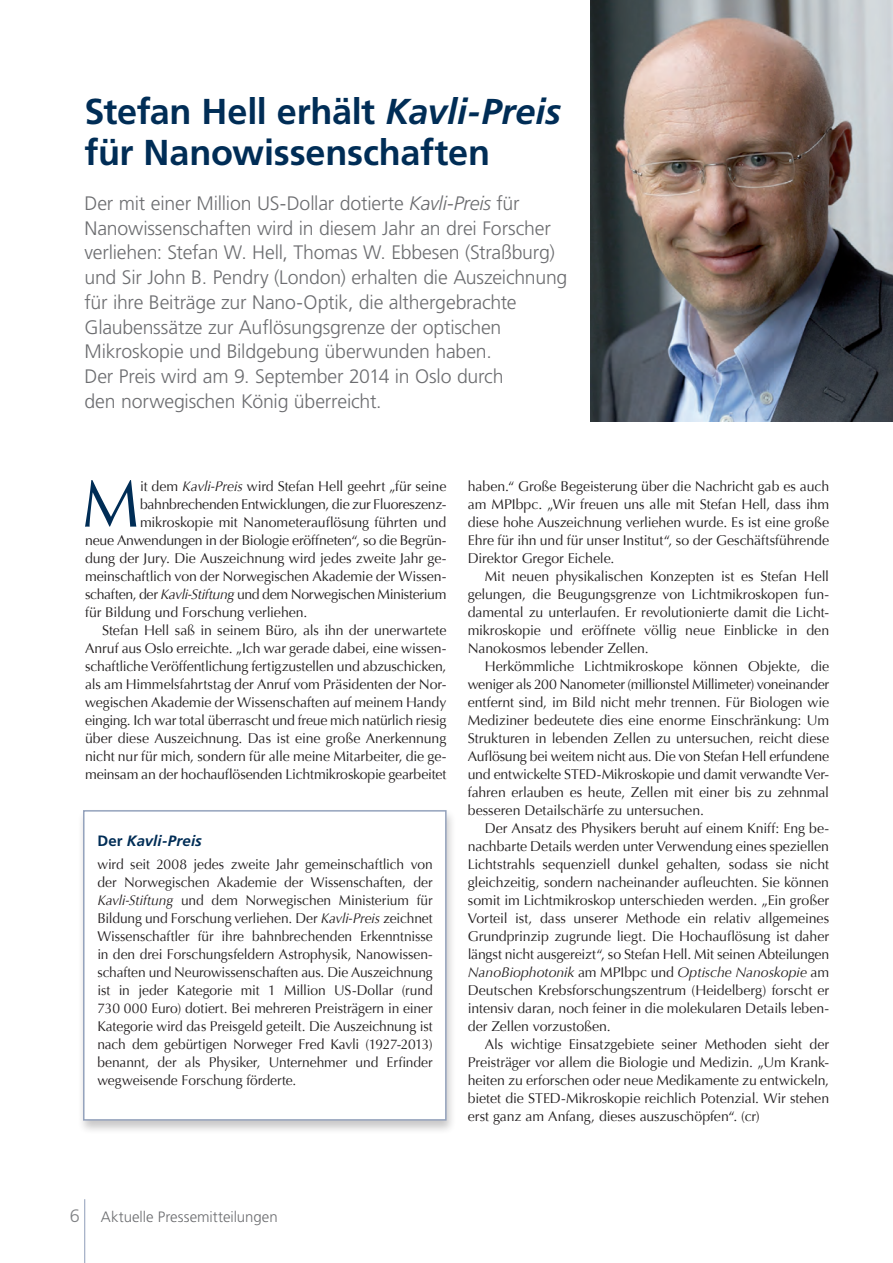
<style>
.page{position:relative;width:893px;height:1263px;background:#fff}
.page>*{position:absolute;margin:0;border:0;box-sizing:border-box;transform-origin:0 0}
.t1{font:66.6px "Optima";color:#002d56}
.t2{font:700 36px/40.5px "Frutiger";letter-spacing:-.01em;color:#002d56}
.t3{font:300 19.5px/24.8px "Frutiger";letter-spacing:-.01em;color:#6c6d70}
.t4{font:300 15px "Frutiger";color:#6c6d70}
.t5{font:italic 700 15px "Frutiger";letter-spacing:.005em;color:#002d56}
.t6{font:14.1px/18px "Optima";letter-spacing:-.01em;color:#231f20;text-align:justify}
.s1{font-style:italic}
.s2{font-style:normal}
.s3{font-size:18px;color:#808285}
</style>
<div class="page">
<div style="left:77px;top:808px;width:380px;height:326px;background:#231f20;opacity:.25"></div>
<div style="left:83px;top:810px;width:364px;height:311px;background:#fff;border:2px solid #94a2bc"></div>
<hr style="left:84px;top:1199px;width:1px;height:64px;background:#94a2bc">
<img style="left:591px;top:0;width:302px;height:422px">
<h2 class="t2" style="left:84px;top:91px;width:478px">Stefan Hell erhält <span class="s1">Kavli-Preis </span>für Nanowissenschaften</h2>
<p class="t3" style="left:84px;top:191px;width:484px">Der mit einer Million US-Dollar dotierte <span class="s1">Kavli-Preis</span> für Nanowissenschaften wird in diesem Jahr an drei Forscher verliehen: Stefan W. Hell, Thomas W. Ebbesen (Straßburg) und Sir John B. Pendry (London) erhalten die Auszeichnung für ihre Beiträge zur Nano-Optik, die althergebrachte Glaubenssätze zur Auflösungsgrenze der optischen Mikroskopie und Bildgebung überwunden haben.<br>Der Preis wird am 9. September 2014 in Oslo durch<br>den norwegischen König überreicht.</p>
<h1 class="t1" style="left:82px;top:465px;width:59px">M</h1>
<p class="t6" style="left:140px;top:477px;width:308px">it dem <span class="s1">Kavli-Preis</span> wird Stefan Hell geehrt „für seine</p>
<p class="t6" style="left:140px;top:495px;width:308px">bahnbrechenden Entwicklungen, die zur Fluoreszenz-</p>
<p class="t6" style="left:140px;top:513px;width:308px">mikroskopie mit Nanometerauflösung führten und</p>
<p class="t6" style="left:85px;top:531px;width:363px">neue Anwendungen in der Biologie eröffneten“, so die Begrün-</p>
<p class="t6" style="left:85px;top:549px;width:363px">dung der Jury. Die Auszeichnung wird jedes zweite Jahr ge-</p>
<p class="t6" style="left:85px;top:567px;width:363px">meinschaftlich von der Norwegischen Akademie der Wissen-</p>
<p class="t6" style="left:85px;top:585px;width:363px">schaften, der <span class="s1">Kavli-Stiftung</span> und dem Norwegischen Ministerium</p>
<p class="t6" style="left:85px;top:603px;width:224px">für Bildung und Forschung verliehen.</p>
<p class="t6" style="left:102px;top:621px;width:346px">Stefan Hell saß in seinem Büro, als ihn der unerwartete</p>
<p class="t6" style="left:85px;top:639px;width:363px">Anruf aus Oslo erreichte. „Ich war gerade dabei, eine wissen-</p>
<p class="t6" style="left:85px;top:657px;width:363px">schaftliche Veröffentlichung fertigzustellen und abzuschicken,</p>
<p class="t6" style="left:85px;top:675px;width:363px">als am Himmelsfahrtstag der Anruf vom Präsidenten der Nor-</p>
<p class="t6" style="left:85px;top:693px;width:363px">wegischen Akademie der Wissenschaften auf meinem Handy</p>
<p class="t6" style="left:85px;top:711px;width:363px">einging. Ich war total überrascht und freue mich natürlich riesig</p>
<p class="t6" style="left:85px;top:729px;width:363px">über diese Auszeichnung. Das ist eine große Anerkennung</p>
<p class="t6" style="left:85px;top:747px;width:363px">nicht nur für mich, sondern für alle meine Mitarbeiter, die ge-</p>
<p class="t6" style="left:85px;top:765px;width:363px">meinsam an der hochauflösenden Lichtmikroskopie gearbeitet</p>
<p class="t5" style="left:97px;top:832px;width:106px"><span class="s2">Der</span> Kavli-Preis</p>
<p class="t6" style="left:97px;top:855px;width:337px">wird seit 2008 jedes zweite Jahr gemeinschaftlich von der Norwegischen Akademie der Wissenschaften, der <span class="s1">Kavli-Stiftung</span> und dem Norwegischen Ministerium für Bildung und Forschung verliehen. Der <span class="s1">Kavli-Preis</span> zeichnet Wissenschaftler für ihre bahnbrechenden Erkenntnisse in den drei Forschungsfeldern Astrophysik, Nanowissen&shy;schaften und Neurowissenschaften aus. Die Auszeichnung ist in jeder Kategorie mit 1 Million US-Dollar (rund 730 000 Euro) dotiert. Bei mehreren Preisträgern in einer Kategorie wird das Preisgeld geteilt. Die Auszeichnung ist nach dem gebürtigen Norweger Fred Kavli (1927-2013) benannt, der als Physiker, Unternehmer und Erfinder wegweisende Forschung förderte.</p>
<p class="t6" style="left:468px;top:477px;width:363px">haben.“ Große Begeisterung über die Nachricht gab es auch am MPIbpc. „Wir freuen uns alle mit Stefan Hell, dass ihm diese hohe Auszeichnung verliehen wurde. Es ist eine große Ehre für ihn und für unser Institut“, so der Geschäftsführende Direktor Gregor Eichele.</p>
<p class="t6" style="left:468px;top:567px;width:363px;text-indent:17px">Mit neuen physikalischen Konzepten ist es Stefan Hell gelungen, die Beugungsgrenze von Lichtmikroskopen fun&shy;damental zu unterlaufen. Er revolutionierte damit die Licht&shy;mikroskopie und eröffnete völlig neue Einblicke in den Nanokosmos lebender Zellen.</p>
<p class="t6" style="left:468px;top:657px;width:363px;text-indent:17px">Herkömmliche Lichtmikroskope können Objekte, die weniger als 200 Nanometer (millionstel Millimeter) voneinander entfernt sind, im Bild nicht mehr trennen. Für Biologen wie Mediziner bedeutete dies eine enorme Einschränkung: Um Strukturen in lebenden Zellen zu untersuchen, reicht diese Auflösung bei weitem nicht aus. Die von Stefan Hell erfundene und entwickelte STED-Mikroskopie und damit verwandte Ver&shy;fahren erlauben es heute, Zellen mit einer bis zu zehnmal besseren Detailschärfe zu untersuchen.</p>
<p class="t6" style="left:468px;top:819px;width:363px;text-indent:17px">Der Ansatz des Physikers beruht auf einem Kniff: Eng be&shy;nachbarte Details werden unter Verwendung eines speziellen Lichtstrahls sequenziell dunkel gehalten, sodass sie nicht gleichzeitig, sondern nacheinander aufleuchten. Sie können somit im Lichtmikroskop unterschieden werden. „Ein großer Vorteil ist, dass unserer Methode ein relativ allgemeines Grundprinzip zugrunde liegt. Die Hochauflösung ist daher längst nicht ausgereizt“, so Stefan Hell. Mit seinen Abteilungen <span class="s1">NanoBiophotonik</span> am MPIbpc und <span class="s1">Optische Nanoskopie</span> am Deutschen Krebsforschungszentrum (Heidelberg) forscht er intensiv daran, noch feiner in die molekularen Details leben&shy;der Zellen vorzustoßen.</p>
<p class="t6" style="left:468px;top:1035px;width:363px;text-indent:17px">Als wichtige Einsatzgebiete seiner Methoden sieht der Preisträger vor allem die Biologie und Medizin. „Um Krank&shy;heiten zu erforschen oder neue Medikamente zu entwickeln, bietet die STED-Mikroskopie reichlich Potenzial. Wir stehen erst ganz am Anfang, dieses auszuschöpfen“. (cr)</p>
<p class="t4" style="left:70px;top:1208px;width:209px"><span class="s3">6</span> Aktuelle Pressemitteilungen</p>
</div>
